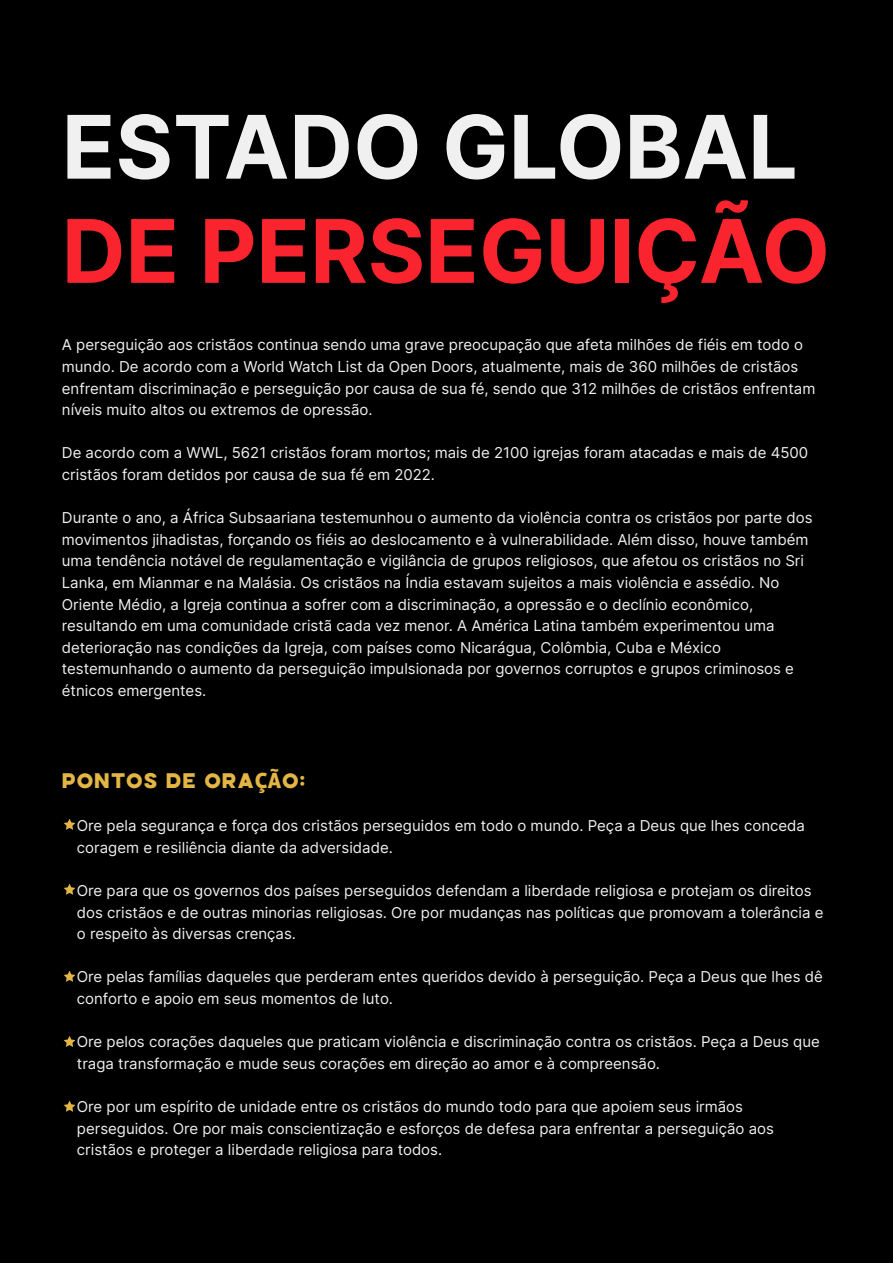
<style>
.page{position:relative;width:893px;height:1263px;background:#000}
.page>*{position:absolute;margin:0;border:0;box-sizing:border-box;transform-origin:0 0}
.t1{font:87.75px "Inter Regular 700 0";color:#fa242f}
.t2{font:87.75px "Inter Regular 700 0";color:#f0f0f0}
.t3{font:21px "Marison Sans";letter-spacing:.02em;color:#e3b544}
.t4{font:15px/21.6px "Inter Regular 400 0";color:#f0f0f0}
.s1{font-family:"Aller Display"}
</style>
<div class="page">
<svg style="left:64px;top:819px;width:11px;height:11px"></svg>
<svg style="left:64px;top:884px;width:11px;height:11px"></svg>
<svg style="left:64px;top:971px;width:11px;height:11px"></svg>
<svg style="left:64px;top:1101px;width:11px;height:11px"></svg>
<svg style="left:64px;top:1036px;width:11px;height:11px"></svg>
<h1 class="t2" style="left:62px;top:83px;width:737px">ESTADO GLOBAL</h1>
<h1 class="t1" style="left:62px;top:187px;width:770px">DE PERSEGUIÇÃO</h1>
<p class="t4" style="left:62px;top:334px;width:755px">A perseguição aos cristãos continua sendo uma grave preocupação que afeta milhões de fiéis em todo o mundo. De acordo com a World Watch List da Open Doors, atualmente, mais de 360 milhões de cristãos enfrentam discriminação e perseguição por causa de sua fé, sendo que 312 milhões de cristãos enfrentam níveis muito altos ou extremos de opressão.</p>
<p class="t4" style="left:62px;top:442px;width:748px">De acordo com a WWL, 5621 cristãos foram mortos; mais de 2100 igrejas foram atacadas e mais de 4500 cristãos foram detidos por causa de sua fé em 2022.</p>
<p class="t4" style="left:62px;top:507px;width:752px">Durante o ano, a África Subsaariana testemunhou o aumento da violência contra os cristãos por parte dos movimentos jihadistas, forçando os fiéis ao deslocamento e à vulnerabilidade. Além disso, houve também uma tendência notável de regulamentação e vigilância de grupos religiosos, que afetou os cristãos no Sri Lanka, em Mianmar e na Malásia. Os cristãos na Índia estavam sujeitos a mais violência e assédio. No Oriente Médio, a Igreja continua a sofrer com a discriminação, a opressão e o declínio econômico, resultando em uma comunidade cristã cada vez menor. A América Latina também experimentou uma deterioração nas condições da Igreja, com países como Nicarágua, Colômbia, Cuba e México testemunhando o aumento da perseguição impulsionada por governos corruptos e grupos criminosos e étnicos emergentes.</p>
<h2 class="t3" style="left:62px;top:768px;width:245px">PONTOS DE ORA<span class="s1">ÇÃ</span>O:</h2>
<p class="t4" style="left:77px;top:815px;width:730px">Ore pela segurança e força dos cristãos perseguidos em todo o mundo. Peça a Deus que lhes conceda coragem e resiliência diante da adversidade.</p>
<p class="t4" style="left:77px;top:879px;width:748px">Ore para que os governos dos países perseguidos defendam a liberdade religiosa e protejam os direitos dos cristãos e de outras minorias religiosas. Ore por mudanças nas políticas que promovam a tolerância e o respeito às diversas crenças.</p>
<p class="t4" style="left:77px;top:966px;width:747px">Ore pelas famílias daqueles que perderam entes queridos devido à perseguição. Peça a Deus que lhes dê conforto e apoio em seus momentos de luto.</p>
<p class="t4" style="left:77px;top:1031px;width:744px">Ore pelos corações daqueles que praticam violência e discriminação contra os cristãos. Peça a Deus que traga transformação e mude seus corações em direção ao amor e à compreensão.</p>
<p class="t4" style="left:77px;top:1095px;width:699px">Ore por um espírito de unidade entre os cristãos do mundo todo para que apoiem seus irmãos perseguidos. Ore por mais conscientização e esforços de defesa para enfrentar a perseguição aos cristãos e proteger a liberdade religiosa para todos.</p>
</div>
